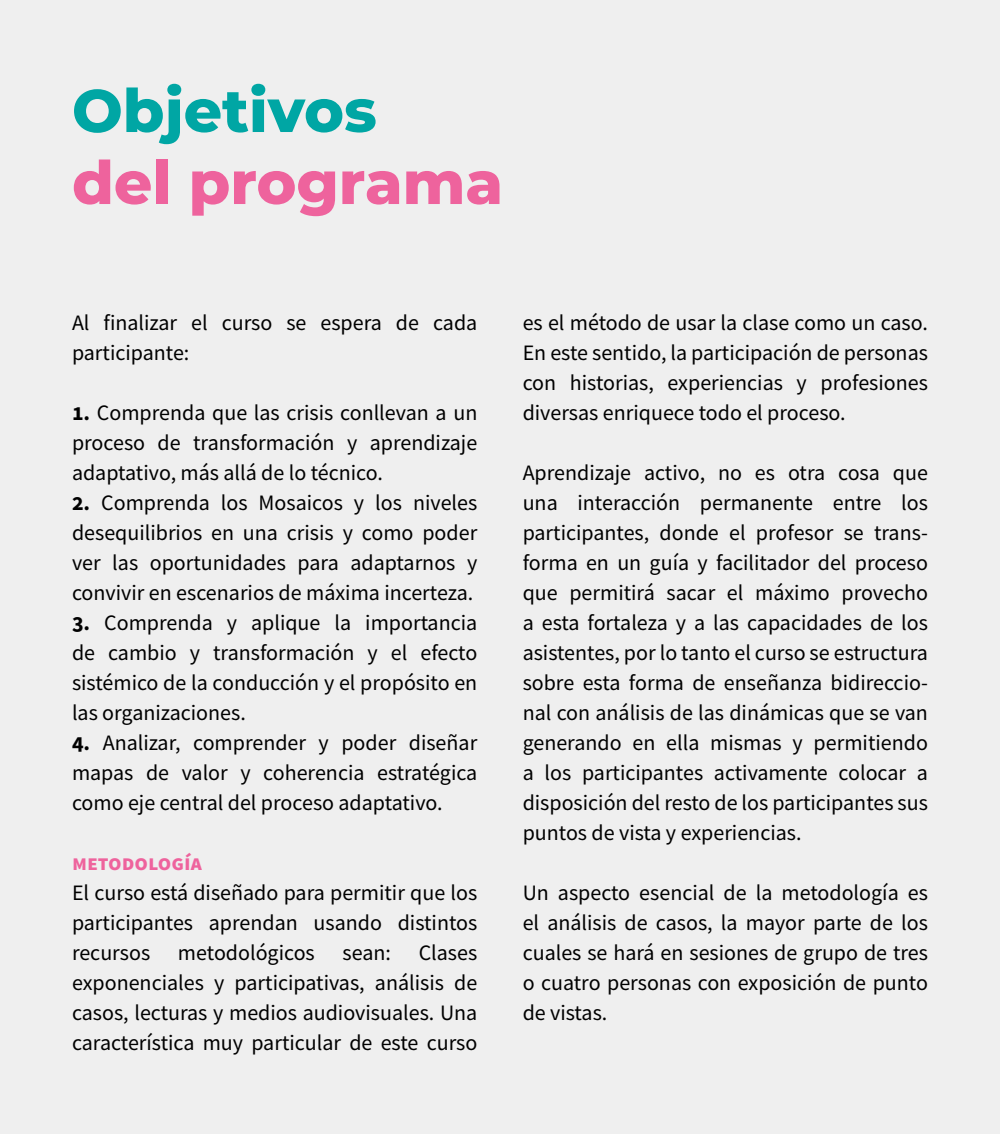
<style>
.page{position:relative;width:1000px;height:1134px;background:#efefef}
.page>*{position:absolute;margin:0;border:0;box-sizing:border-box;transform-origin:0 0}
.t1{font:800 60px "Montserrat";color:#ee639d}
.t2{font:800 60px "Montserrat";color:#00a6a4}
.t3{font:22px/30px "Source Sans Pro";color:#000;text-align:justify}
.t4{font:700 22px "Source Sans Pro";color:#ee639d}
.s1{font-weight:700}
</style>
<div class="page">
<h1 class="t2" style="left:72px;top:67px;width:306px">Objetivos</h1>
<h1 class="t1" style="left:72px;top:139px;width:433px">del programa</h1>
<p class="t3" style="left:72px;top:308px;width:407px">Al finalizar el curso se espera de cada participante:</p>
<p class="t3" style="left:72px;top:398px;width:407px"><span class="s1">1.</span> Comprenda que las crisis conllevan a un proceso de transformación y aprendizaje adaptativo, más allá de lo técnico.</p>
<p class="t3" style="left:72px;top:488px;width:407px"><span class="s1">2.</span> Comprenda los Mosaicos y los niveles desequilibrios en una crisis y como poder ver las oportunidades para adaptarnos y convivir en escenarios de máxima incerteza.</p>
<p class="t3" style="left:72px;top:608px;width:407px"><span class="s1">3.</span> Comprenda y aplique la importancia de cambio y transformación y el efecto sistémico de la conducción y el propósito en las organizaciones.</p>
<p class="t3" style="left:72px;top:728px;width:407px"><span class="s1">4.</span> Analizar, comprender y poder diseñar mapas de valor y coherencia estratégica como eje central del proceso adaptativo.</p>
<p class="t4" style="left:72px;top:848px;width:131px">metodología</p>
<p class="t3" style="left:72px;top:878px;width:407px">El curso está diseñado para permitir que los participantes aprendan usando distintos recursos</p>
<p class="t3" style="left:178px;top:938px;width:138px">metodológicos</p>
<p class="t3" style="left:343px;top:938px;width:50px">sean:</p>
<p class="t3" style="left:72px;top:938px;width:407px;text-indent:347px">Clases exponenciales y participativas, análisis de casos, lecturas y medios audiovisuales. Una característica muy particular de este curso</p>
<p class="t3" style="left:523px;top:308px;width:407px">es el método de usar la clase como un caso.<br>En este sentido, la participación de personas con historias, experiencias y profesiones diversas enriquece todo el proceso.</p>
<p class="t3" style="left:523px;top:458px;width:407px">Aprendizaje activo, no es otra cosa que una interacción permanente entre los participantes, donde el profesor se trans&shy;forma en un guía y facilitador del proceso que permitirá sacar el máximo provecho a esta fortaleza y a las capacidades de los asistentes, por lo tanto el curso se estructura sobre esta forma de enseñanza bidireccio&shy;nal con análisis de las dinámicas que se van generando en ella mismas y permitiendo a los participantes activamente colocar a disposición del resto de los participantes sus puntos de vista y experiencias.</p>
<p class="t3" style="left:523px;top:878px;width:407px">Un aspecto esencial de la metodología es el análisis de casos, la mayor parte de los cuales se hará en sesiones de grupo de tres o cuatro personas con exposición de punto de vistas.</p>
</div>
